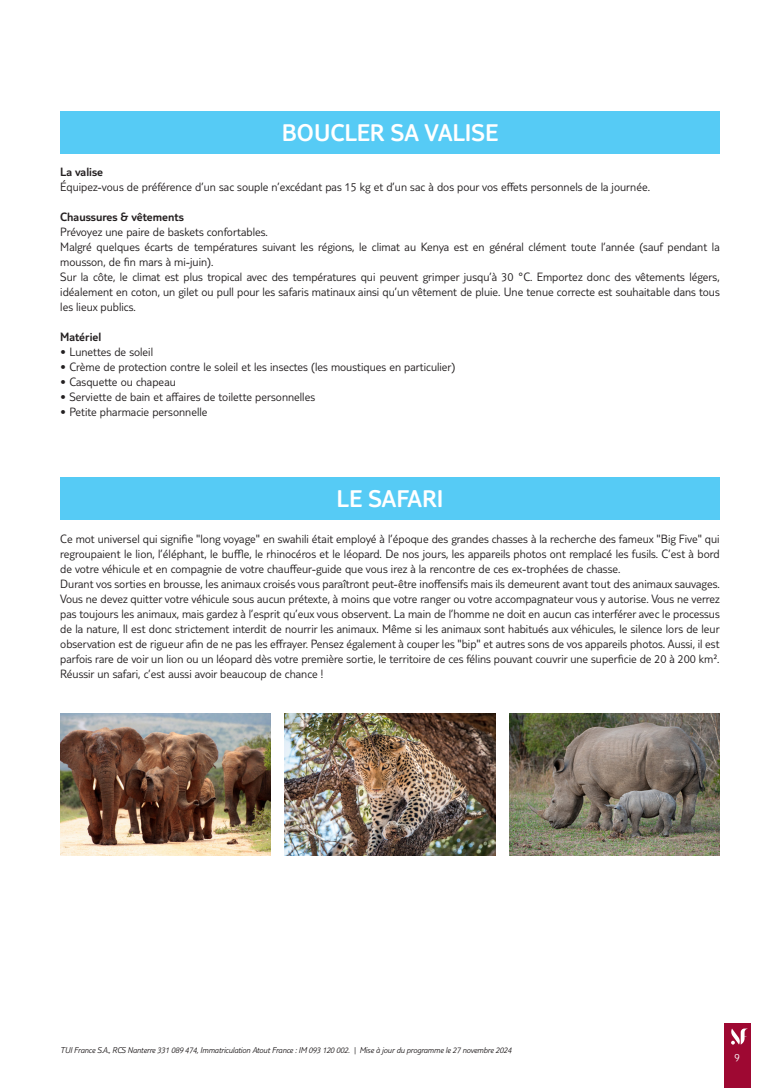
<style>
.page{position:relative;width:780px;height:1088px;background:#fff}
.page>*{position:absolute;margin:0;border:0;box-sizing:border-box;transform-origin:0 0}
.t1{font:300 25px "TUI Type";color:#fff}
.t2{font:300 12.5px/15px "TUI Type";color:#231f20}
.t3{font:300 12.5px "TUI Type";color:#231f20}
.t4{font:300 11.25px "TUI Type";color:#fff}
.t5{font:italic 300 8.75px "TUI Type";letter-spacing:-.02em;color:#231f20}
</style>
<div class="page">
<div style="left:724px;top:1023px;width:26px;height:65px;background:#9e0832"></div>
<svg style="left:731px;top:1028px;width:17px;height:16px"></svg>
<div style="left:60px;top:111px;width:659px;height:43px;background:#56cbf5"></div>
<div style="left:60px;top:477px;width:659px;height:43px;background:#56cbf5"></div>
<img style="left:60px;top:713px;width:210px;height:142px">
<img style="left:285px;top:713px;width:210px;height:142px">
<img style="left:509px;top:713px;width:210px;height:142px">
<h1 class="t1" style="left:282px;top:118px;width:218px">BOUCLER SA VALISE</h1>
<p class="t3" style="left:60px;top:165px;width:44px">La valise</p>
<p class="t2" style="left:60px;top:179px;width:591px">Équipez-vous de préférence d’un sac souple n’excédant pas 15 kg et d’un sac à dos pour vos effets personnels de la journée.</p>
<p class="t3" style="left:60px;top:210px;width:125px">Chaussures &amp; vêtements</p>
<p class="t2" style="left:60px;top:224px;width:661px">Prévoyez une paire de baskets confortables.<br>Malgré quelques écarts de températures suivant les régions, le climat au Kenya est en général clément toute l’année (sauf pendant la mousson, de fin mars à mi-juin).<br>Sur la côte, le climat est plus tropical avec des températures qui peuvent grimper jusqu’à 30 °C. Emportez donc des vêtements légers, idéalement en coton, un gilet ou pull pour les safaris matinaux ainsi qu’un vêtement de pluie. Une tenue correcte est souhaitable dans tous les lieux publics.</p>
<p class="t3" style="left:60px;top:330px;width:43px">Matériel</p>
<p class="t2" style="left:60px;top:344px;width:94px">• Lunettes de soleil</p>
<p class="t2" style="left:60px;top:359px;width:397px">• Crème de protection contre le soleil et les insectes (les moustiques en particulier)</p>
<p class="t2" style="left:60px;top:374px;width:117px">• Casquette ou chapeau</p>
<p class="t2" style="left:60px;top:389px;width:256px">• Serviette de bain et affaires de toilette personnelles</p>
<p class="t2" style="left:60px;top:404px;width:149px">• Petite pharmacie personnelle</p>
<h1 class="t1" style="left:336px;top:484px;width:108px">LE SAFARI</h1>
<p class="t2" style="left:60px;top:531px;width:661px">Ce mot universel qui signifie "long voyage" en swahili était employé à l’époque des grandes chasses à la recherche des fameux "Big Five" qui regroupaient le lion, l’éléphant, le buffle, le rhinocéros et le léopard. De nos jours, les appareils photos ont remplacé les fusils. C’est à bord de votre véhicule et en compagnie de votre chauffeur-guide que vous irez à la rencontre de ces ex-trophées de chasse.<br>Durant vos sorties en brousse, les animaux croisés vous paraîtront peut-être inoffensifs mais ils demeurent avant tout des animaux sauvages.<br>Vous ne devez quitter votre véhicule sous aucun prétexte, à moins que votre ranger ou votre accompagnateur vous y autorise. Vous ne verrez pas toujours les animaux, mais gardez à l’esprit qu’eux vous observent. La main de l’homme ne doit en aucun cas interférer avec le processus de la nature, Il est donc strictement interdit de nourrir les animaux. Même si les animaux sont habitués aux véhicules, le silence lors de leur observation est de rigueur afin de ne pas les effrayer. Pensez également à couper les "bip" et autres sons de vos appareils photos. Aussi, il est parfois rare de voir un lion ou un léopard dès votre première sortie, le territoire de ces félins pouvant couvrir une superficie de 20 à 200 km².<br>Réussir un safari, c’est aussi avoir beaucoup de chance !</p>
<p class="t5" style="left:60px;top:1045px;width:452px">TUI France S.A., RCS Nanterre 331 089 474, Immatriculation Atout France : IM 093 120 002. | Mise à jour du programme le 27 novembre 2024</p>
<p class="t4" style="left:734px;top:1050px;width:7px">9</p>
</div>
